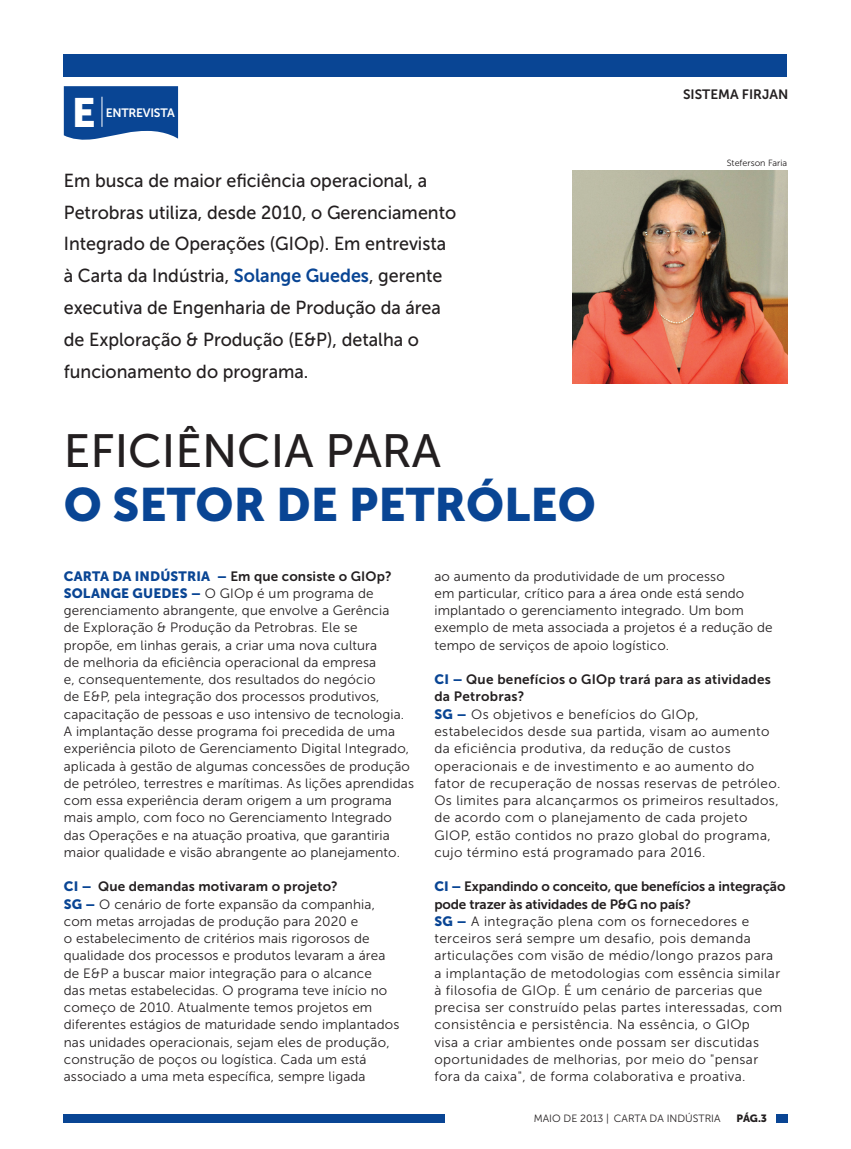
<style>
.page{position:relative;width:851px;height:1149px;background:#fff}
.page>*{position:absolute;margin:0;border:0;box-sizing:border-box;transform-origin:0 0}
.titulo_16{font:46.5px "Museo Sans 900";color:#094594}
.titulo_16-2{font:46.5px "Museo Sans 500";color:#231f20}
.titulo_16-3{font:40.65px "Museo Sans 900";color:#fff}
.Lide_Entrevista{font:18.75px/31.8px "Museo Sans 500";color:#231f20;scale:.95 1}
.texto{font:13.5px/17.2px "Museo Sans 300";letter-spacing:.01em;color:#231f20}
.texto-2{font:13.5px/17.2px "Museo Sans 300";letter-spacing:.03em;color:#231f20}
.texto-3{font:13.5px/17.2px "Museo Sans 700";letter-spacing:.01em;color:#231f20}
.texto-4{font:13.5px/17.2px "Museo Sans 700";letter-spacing:-.01em;color:#231f20}
.t1{font:12.15px "Museo Sans 700";letter-spacing:-.02em;color:#fff}
.t2{font:10.5px "Museo Sans 300";color:#231f20}
.t3{font:10.5px "Museo Sans 900";color:#231f20}
.Crédito{font:9px "Museo Sans 300";color:#231f20}
.s1{font-family:"Museo Sans 700";color:#094594}
.s2{font-family:"Museo Sans 900";color:#094594}
</style>
<div class="page">
<svg style="left:64px;top:86px;width:114px;height:54px;background:#20569e"></svg>
<hr style="left:102px;top:97px;width:1px;height:30px;background:#fff">
<img style="left:572px;top:170px;width:215px;height:213px">
<div style="left:64px;top:54px;width:723px;height:23px;background:#094594"></div>
<div style="left:64px;top:1113px;width:381px;height:8px;background:#094594"></div>
<div style="left:775px;top:1113px;width:12px;height:8px;background:#094594"></div>
<p class="titulo_16-3" style="left:72px;top:90px;width:25px">E</p>
<p class="t1" style="left:106px;top:105px;width:71px">ENTREVISTA</p>
<p class="Lide_Entrevista" style="left:64px;top:164px;width:414px">Em busca de maior eficiência operacional, a Petrobras utiliza, desde 2010, o Gerenciamento Integrado de Operações (GIOp). Em entrevista à Carta da Indústria, <span class="s1">Solange Guedes</span>, gerente executiva de Engenharia de Produção da área de Exploração &amp; Produção (E&amp;P), detalha o funcionamento do programa.</p>
<p class="titulo_16-2" style="left:64px;top:425px;width:378px">EFICIÊNCIA PARA</p>
<p class="titulo_16" style="left:64px;top:478px;width:533px">O SETOR DE PETRÓLEO</p>
<p class="texto-3" style="left:683px;top:85px;width:107px">SISTEMA FIRJAN</p>
<p class="Crédito" style="left:726px;top:158px;width:62px">Steferson Faria</p>
<p class="texto-3" style="left:64px;top:567px;width:329px"><span class="s2">CARTA DA INDÚSTRIA –</span> Em que consiste o GIOp?</p>
<p class="texto" style="left:64px;top:584px;width:351px"><span class="s2">SOLANGE GUEDES –</span> O GIOp é um programa de gerenciamento abrangente, que envolve a Gerência<br>de Exploração &amp; Produção da Petrobras. Ele se<br>propõe, em linhas gerais, a criar uma nova cultura<br>de melhoria da eficiência operacional da empresa<br>e, consequentemente, dos resultados do negócio<br>de E&amp;P, pela integração dos processos produtivos, capacitação de pessoas e uso intensivo de tecnologia.<br>A implantação desse programa foi precedida de uma experiência piloto de Gerenciamento Digital Integrado, aplicada à gestão de algumas concessões de produção de petróleo, terrestres e marítimas. As lições aprendidas com essa experiência deram origem a um programa mais amplo, com foco no Gerenciamento Integrado das Operações e na atuação proativa, que garantiria maior qualidade e visão abrangente ao planejamento.</p>
<p class="texto-3" style="left:64px;top:877px;width:275px"><span class="s2">CI –</span> Que demandas motivaram o projeto?</p>
<p class="texto" style="left:64px;top:895px;width:337px"><span class="s2">SG –</span> O cenário de forte expansão da companhia, com metas arrojadas de produção para 2020 e<br>o estabelecimento de critérios mais rigorosos de qualidade dos processos e produtos levaram a área de E&amp;P a buscar maior integração para o alcance<br>das metas estabelecidas. O programa teve início no começo de 2010. Atualmente temos projetos em diferentes estágios de maturidade sendo implantados nas unidades operacionais, sejam eles de produção, construção de poços ou logística. Cada um está associado a uma meta específica, sempre ligada</p>
<p class="texto" style="left:434px;top:567px;width:340px">ao aumento da produtividade de um processo<br>em particular, crítico para a área onde está sendo implantado o gerenciamento integrado. Um bom exemplo de meta associada a projetos é a redução de tempo de serviços de apoio logístico.</p>
<p class="texto-3" style="left:434px;top:670px;width:338px"><span class="s2">CI –</span> Que benefícios o GIOp trará para as atividades da Petrobras?</p>
<p class="texto-2" style="left:434px;top:705px;width:347px"><span class="s2">SG –</span> Os objetivos e benefícios do GIOp, estabelecidos desde sua partida, visam ao aumento da eficiência produtiva, da redução de custos operacionais e de investimento e ao aumento do fator de recuperação de nossas reservas de petróleo.<br>Os limites para alcançarmos os primeiros resultados, de acordo com o planejamento de cada projeto GIOP, estão contidos no prazo global do programa, cujo término está programado para 2016.</p>
<p class="texto-4" style="left:434px;top:877px;width:352px"><span class="s2">CI –</span> Expandindo o conceito, que benefícios a integração pode trazer às atividades de P&amp;G no país?</p>
<p class="texto-2" style="left:434px;top:912px;width:349px"><span class="s2">SG –</span> A integração plena com os fornecedores e terceiros será sempre um desafio, pois demanda articulações com visão de médio/longo prazos para a implantação de metodologias com essência similar à filosofia de GIOp. É um cenário de parcerias que precisa ser construído pelas partes interessadas, com consistência e persistência. Na essência, o GIOp<br>visa a criar ambientes onde possam ser discutidas oportunidades de melhorias, por meio do "pensar fora da caixa", de forma colaborativa e proativa.</p>
<p class="t2" style="left:533px;top:1112px;width:188px">MAIO DE 2013 | CARTA DA INDÚSTRIA</p>
<p class="t3" style="left:736px;top:1111px;width:32px">PÁG.3</p>
</div>
